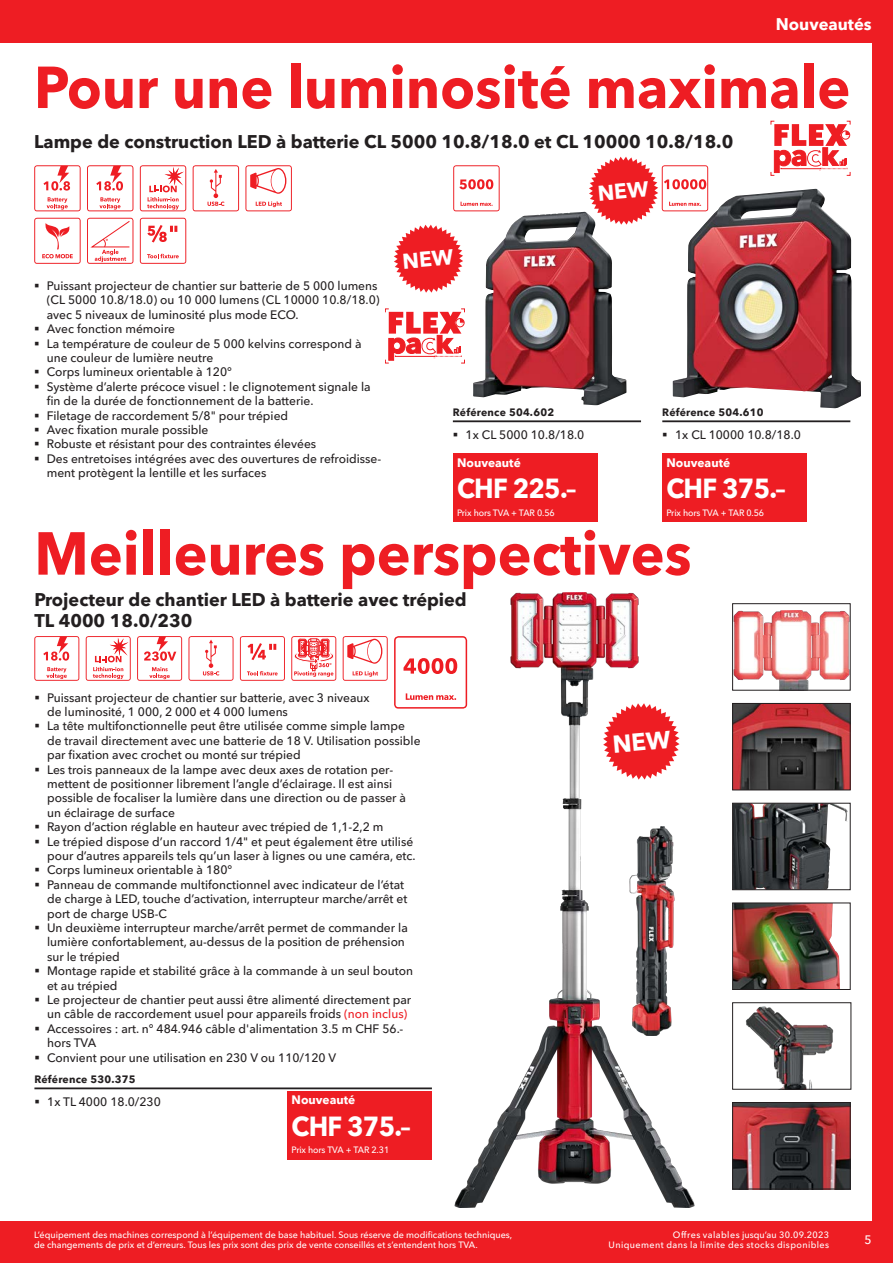
<style>
.page{position:relative;width:893px;height:1263px;background:#ee1d23}
.page>*{position:absolute;margin:0;border:0;box-sizing:border-box;transform-origin:0 0}
._2022_Headline_40{font:700 60px "Avenir Next W1 G";color:#ee1d23;scale:.95 1}
._2022_Headline_40-2{font:700 58.5px "Avenir Next W1 G";color:#ee1d23;scale:.95 1}
._2022_Preis{font:700 27px "Avenir Next W1 G";letter-spacing:-.03em;color:#fff;scale:.95 1}
._2022_Produktbezeich{font:700 18px/21px "Avenir Next W1 G";color:#231f20}
._2022_Rubrik___Kopfz{font:700 16.5px "Avenir Next W1 G";color:#fff}
.t1{font:500 12px/14.4px "Avenir Next W1 G";color:#231f20}
._2022_Aktions-Nr{font:700 12px "Avenir Next W1 G";color:#fff}
.t2{font:500 12px "Avenir Next W1 G";color:#fff}
._2022_Bestell-Nr__7{font:700 10.5px "Avenir Next W1 G";letter-spacing:.02em;color:#231f20}
._2022_MwSt{font:500 9px/10.8px "Avenir Next W1 G";color:#fff}
._2022_MwSt-2{font:500 9px/10.8px "Avenir Next W1 G";letter-spacing:.045em;color:#fff;text-align:right}
.t3{font:700 5.7px "Avenir Next";color:#ee1d23}
.s1{color:#ee1d23}
</style>
<div class="page">
<div style="left:0;top:43px;width:872px;height:1177px;background:#fff"></div>
<hr style="left:453px;top:420px;width:188px;height:2px;background:#231f20">
<hr style="left:662px;top:420px;width:188px;height:2px;background:#231f20">
<img style="left:672px;top:189px;width:189px;height:219px">
<img style="left:473px;top:212px;width:153px;height:193px">
<svg style="left:453px;top:165px;width:47px;height:46px"></svg>
<svg style="left:34px;top:165px;width:47px;height:46px"></svg>
<svg style="left:87px;top:165px;width:46px;height:46px"></svg>
<svg style="left:140px;top:165px;width:46px;height:46px"></svg>
<svg style="left:245px;top:165px;width:47px;height:46px"></svg>
<svg style="left:193px;top:165px;width:46px;height:46px"></svg>
<svg style="left:34px;top:218px;width:47px;height:46px"></svg>
<svg style="left:87px;top:218px;width:46px;height:46px"></svg>
<svg style="left:140px;top:218px;width:46px;height:46px"></svg>
<svg style="left:771px;top:121px;width:79px;height:55px"></svg>
<svg style="left:385px;top:308px;width:80px;height:55px"></svg>
<div style="left:453px;top:453px;width:144px;height:68px;background:#ee1d23"></div>
<div style="left:662px;top:453px;width:145px;height:68px;background:#ee1d23"></div>
<hr style="left:34px;top:1087px;width:398px;height:2px;background:#231f20">
<img style="left:760px;top:1006px;width:74px;height:81px">
<div style="left:732px;top:1002px;width:119px;height:87px;border:1px solid #231f20"></div>
<img style="left:760px;top:1104px;width:88px;height:83px">
<div style="left:732px;top:1102px;width:118px;height:87px;border:1px solid #231f20"></div>
<img style="left:760px;top:905px;width:80px;height:83px">
<div style="left:732px;top:903px;width:118px;height:87px;border:1px solid #231f20"></div>
<img style="left:760px;top:805px;width:88px;height:83px">
<div style="left:732px;top:803px;width:118px;height:87px;border:1px solid #231f20"></div>
<img style="left:760px;top:705px;width:88px;height:83px">
<div style="left:732px;top:703px;width:118px;height:87px;border:1px solid #231f20"></div>
<img style="left:390px;top:592px;width:370px;height:616px">
<img style="left:589px;top:827px;width:125px;height:208px">
<img style="left:734px;top:611px;width:114px;height:77px">
<div style="left:732px;top:603px;width:118px;height:87px;border:1px solid #231f20"></div>
<svg style="left:34px;top:636px;width:45px;height:45px"></svg>
<svg style="left:86px;top:636px;width:45px;height:45px"></svg>
<svg style="left:137px;top:636px;width:45px;height:45px"></svg>
<svg style="left:188px;top:636px;width:46px;height:45px"></svg>
<svg style="left:240px;top:636px;width:45px;height:45px"></svg>
<svg style="left:291px;top:636px;width:45px;height:45px"></svg>
<svg style="left:343px;top:636px;width:45px;height:45px"></svg>
<svg style="left:394px;top:636px;width:73px;height:73px"></svg>
<div style="left:287px;top:1091px;width:145px;height:68px;background:#ee1d23"></div>
<svg style="left:589px;top:157px;width:119px;height:68px"></svg>
<svg style="left:394px;top:225px;width:69px;height:68px"></svg>
<svg style="left:603px;top:703px;width:76px;height:77px"></svg>
<p class="_2022_Rubrik___Kopfz" style="left:776px;top:11px;width:97px">Nouveautés</p>
<p class="_2022_Headline_40-2" style="left:34px;top:41px;width:861px">Pour une luminosité maximale</p>
<p class="_2022_Produktbezeich" style="left:34px;top:130px;width:701px">Lampe de construction LED à batterie CL 5000 10.8/18.0 et CL 10000 10.8/18.0</p>
<p class="t3" style="left:106px;top:236px;width:4px">°</p>
<p class="t1" style="left:47px;top:277px;width:334px">Puissant projecteur de chantier sur batterie de 5 000 lumens (CL 5000 10.8/18.0) ou 10 000 lumens (CL 10000 10.8/18.0) avec 5 niveaux de luminosité plus mode ECO.</p>
<p class="t1" style="left:47px;top:321px;width:130px">Avec fonction mémoire</p>
<p class="t1" style="left:47px;top:335px;width:316px">La température de couleur de 5 000 kelvins correspond à une couleur de lumière neutre</p>
<p class="t1" style="left:47px;top:364px;width:187px">Corps lumineux orientable à 120°</p>
<p class="t1" style="left:47px;top:378px;width:325px">Système d’alerte précoce visuel : le clignotement signale la fin de la durée de fonctionnement de la batterie.</p>
<p class="t1" style="left:47px;top:407px;width:243px">Filetage de raccordement 5/8" pour trépied</p>
<p class="t1" style="left:47px;top:421px;width:163px">Avec fixation murale possible</p>
<p class="t1" style="left:47px;top:436px;width:271px">Robuste et résistant pour des contraintes élevées</p>
<p class="t1" style="left:47px;top:450px;width:336px">Des entretoises intégrées avec des ouvertures de refroidisse&shy;ment protègent la lentille et les surfaces</p>
<p class="_2022_Bestell-Nr__7" style="left:453px;top:404px;width:103px">Référence 504.602</p>
<p class="t1" style="left:466px;top:427px;width:120px">1x CL 5000 10.8/18.0</p>
<p class="_2022_Bestell-Nr__7" style="left:662px;top:404px;width:103px">Référence 504.610</p>
<p class="t1" style="left:675px;top:427px;width:127px">1x CL 10000 10.8/18.0</p>
<p class="_2022_Aktions-Nr" style="left:666px;top:453px;width:65px">Nouveauté</p>
<p class="_2022_Preis" style="left:666px;top:467px;width:127px">CHF 375.–</p>
<p class="_2022_MwSt" style="left:666px;top:507px;width:99px">Prix hors TVA + TAR 0.56</p>
<p class="_2022_Headline_40" style="left:34px;top:506px;width:693px">Meilleures perspectives</p>
<p class="_2022_Produktbezeich" style="left:34px;top:587px;width:434px">Projecteur de chantier LED à batterie avec trépied<br>TL 4000 18.0/230</p>
<p class="_2022_Aktions-Nr" style="left:457px;top:453px;width:65px">Nouveauté</p>
<p class="_2022_Preis" style="left:457px;top:467px;width:127px">CHF 225.–</p>
<p class="_2022_MwSt" style="left:457px;top:507px;width:99px">Prix hors TVA + TAR 0.56</p>
<p class="t1" style="left:47px;top:689px;width:324px">Puissant projecteur de chantier sur batterie, avec 3 niveaux de luminosité, 1 000, 2 000 et 4 000 lumens</p>
<p class="t1" style="left:47px;top:718px;width:375px">La tête multifonctionnelle peut être utilisée comme simple lampe de travail directement avec une batterie de 18 V. Utilisation possible par fixation avec crochet ou monté sur trépied</p>
<p class="t1" style="left:47px;top:761px;width:361px">Les trois panneaux de la lampe avec deux axes de rotation per&shy;mettent de positionner librement l’angle d’éclairage. Il est ainsi possible de focaliser la lumière dans une direction ou de passer à un éclairage de surface</p>
<p class="t1" style="left:47px;top:819px;width:338px">Rayon d’action réglable en hauteur avec trépied de 1,1-2,2 m</p>
<p class="t1" style="left:47px;top:833px;width:370px">Le trépied dispose d’un raccord 1/4" et peut également être utilisé pour d’autres appareils tels qu’un laser à lignes ou une caméra, etc.</p>
<p class="t1" style="left:47px;top:862px;width:187px">Corps lumineux orientable à 180°</p>
<p class="t1" style="left:47px;top:876px;width:362px">Panneau de commande multifonctionnel avec indicateur de l’état de charge à LED, touche d’activation, interrupteur marche/arrêt et port de charge USB-C</p>
<p class="t1" style="left:47px;top:919px;width:362px">Un deuxième interrupteur marche/arrêt permet de commander la lumière confortablement, au-dessus de la position de préhension sur le trépied</p>
<p class="t1" style="left:47px;top:963px;width:368px">Montage rapide et stabilité grâce à la commande à un seul bouton et au trépied</p>
<p class="t1" style="left:47px;top:991px;width:366px">Le projecteur de chantier peut aussi être alimenté directement par un câble de raccordement usuel pour appareils froids <span class="s1">(non inclus)</span></p>
<p class="t1" style="left:47px;top:1020px;width:358px">Accessoires : art. n° 484.946 câble d'alimentation 3.5 m CHF 56.- hors TVA</p>
<p class="t1" style="left:47px;top:1049px;width:291px">Convient pour une utilisation en 230 V ou 110/120 V</p>
<p class="_2022_Bestell-Nr__7" style="left:34px;top:1071px;width:103px">Référence 530.375</p>
<p class="t1" style="left:47px;top:1094px;width:115px">1x TL 4000 18.0/230</p>
<p class="_2022_Aktions-Nr" style="left:292px;top:1091px;width:65px">Nouveauté</p>
<p class="_2022_Preis" style="left:292px;top:1104px;width:127px">CHF 375.–</p>
<p class="_2022_MwSt" style="left:292px;top:1144px;width:99px">Prix hors TVA + TAR 2.31</p>
<p class="_2022_MwSt" style="left:34px;top:1228px;width:480px">L’équipement des machines correspond à l’équipement de base habituel. Sous réserve de modifications techniques, de changements de prix et d’erreurs. Tous les prix sont des prix de vente conseillés et s’entendent hors TVA.</p>
<p class="_2022_MwSt-2" style="left:609px;top:1228px;width:222px">Offres valables jusqu’au 30.09.2023<br>Uniquement dans la limite des stocks disponibles</p>
<p class="t2" style="left:865px;top:1230px;width:9px">5</p>
</div>
